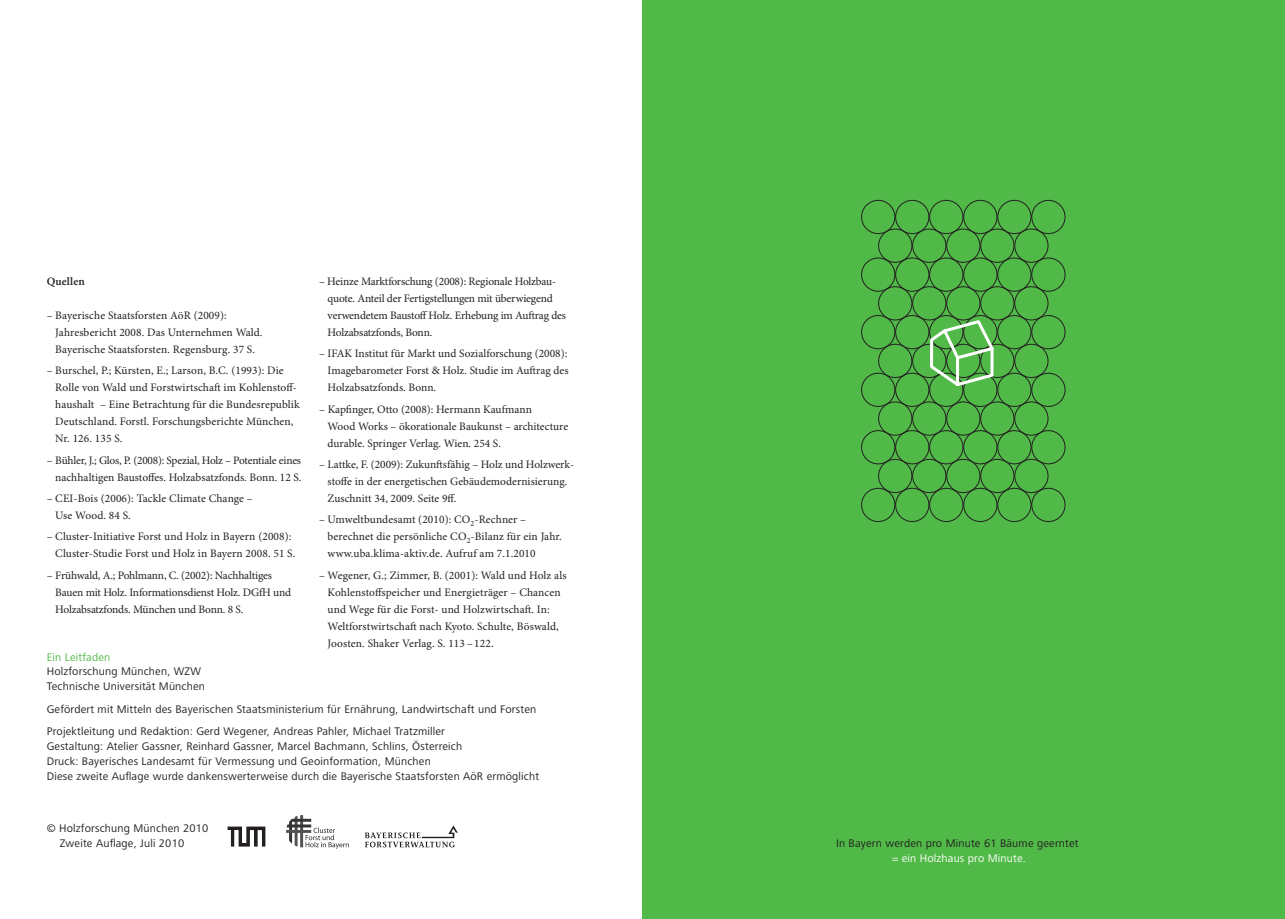
<style>
.page{position:relative;width:1285px;height:919px;background:#fff}
.page>*{position:absolute;margin:0;border:0;box-sizing:border-box;transform-origin:0 0}
.t1{font:11.4px/17px "Minion Pro";color:#231f20}
.t2{font:11.4px/14.9px "Frutiger Next LT";letter-spacing:.015em;color:#231f20}
.t3{font:11.4px "Frutiger Next LT";letter-spacing:.015em;color:#fff}
.t4{font:11.4px "Frutiger Next LT";letter-spacing:.015em;color:#51b948}
.t5{font:600 11.4px "Minion Pro";letter-spacing:.01em;color:#231f20}
</style>
<div class="page">
<img style="left:364px;top:825px;width:94px;height:23px">
<div style="left:642px;top:0;width:642px;height:918px;background:#51b948"></div>
<div style="left:861px;top:200px;width:34px;height:34px;border:1px solid #231f20;border-radius:50%"></div>
<div style="left:861px;top:315px;width:34px;height:34px;border:1px solid #231f20;border-radius:50%"></div>
<div style="left:861px;top:430px;width:34px;height:34px;border:1px solid #231f20;border-radius:50%"></div>
<div style="left:861px;top:257px;width:34px;height:34px;border:1px solid #231f20;border-radius:50%"></div>
<div style="left:861px;top:373px;width:34px;height:34px;border:1px solid #231f20;border-radius:50%"></div>
<div style="left:861px;top:488px;width:34px;height:34px;border:1px solid #231f20;border-radius:50%"></div>
<div style="left:878px;top:229px;width:34px;height:34px;border:1px solid #231f20;border-radius:50%"></div>
<div style="left:878px;top:344px;width:34px;height:34px;border:1px solid #231f20;border-radius:50%"></div>
<div style="left:878px;top:459px;width:34px;height:34px;border:1px solid #231f20;border-radius:50%"></div>
<div style="left:878px;top:286px;width:34px;height:34px;border:1px solid #231f20;border-radius:50%"></div>
<div style="left:878px;top:401px;width:34px;height:34px;border:1px solid #231f20;border-radius:50%"></div>
<div style="left:895px;top:200px;width:34px;height:34px;border:1px solid #231f20;border-radius:50%"></div>
<div style="left:895px;top:315px;width:34px;height:34px;border:1px solid #231f20;border-radius:50%"></div>
<div style="left:895px;top:430px;width:34px;height:34px;border:1px solid #231f20;border-radius:50%"></div>
<div style="left:895px;top:257px;width:34px;height:34px;border:1px solid #231f20;border-radius:50%"></div>
<div style="left:895px;top:373px;width:34px;height:34px;border:1px solid #231f20;border-radius:50%"></div>
<div style="left:895px;top:488px;width:34px;height:34px;border:1px solid #231f20;border-radius:50%"></div>
<div style="left:912px;top:229px;width:34px;height:34px;border:1px solid #231f20;border-radius:50%"></div>
<div style="left:912px;top:344px;width:34px;height:34px;border:1px solid #231f20;border-radius:50%"></div>
<div style="left:912px;top:459px;width:34px;height:34px;border:1px solid #231f20;border-radius:50%"></div>
<div style="left:912px;top:286px;width:34px;height:34px;border:1px solid #231f20;border-radius:50%"></div>
<div style="left:912px;top:401px;width:34px;height:34px;border:1px solid #231f20;border-radius:50%"></div>
<div style="left:929px;top:200px;width:34px;height:34px;border:1px solid #231f20;border-radius:50%"></div>
<div style="left:929px;top:315px;width:34px;height:34px;border:1px solid #231f20;border-radius:50%"></div>
<div style="left:929px;top:430px;width:34px;height:34px;border:1px solid #231f20;border-radius:50%"></div>
<div style="left:929px;top:257px;width:34px;height:34px;border:1px solid #231f20;border-radius:50%"></div>
<div style="left:929px;top:373px;width:34px;height:34px;border:1px solid #231f20;border-radius:50%"></div>
<div style="left:929px;top:488px;width:34px;height:34px;border:1px solid #231f20;border-radius:50%"></div>
<div style="left:946px;top:229px;width:34px;height:34px;border:1px solid #231f20;border-radius:50%"></div>
<div style="left:946px;top:459px;width:34px;height:34px;border:1px solid #231f20;border-radius:50%"></div>
<div style="left:946px;top:286px;width:34px;height:34px;border:1px solid #231f20;border-radius:50%"></div>
<div style="left:946px;top:401px;width:34px;height:34px;border:1px solid #231f20;border-radius:50%"></div>
<div style="left:963px;top:200px;width:34px;height:34px;border:1px solid #231f20;border-radius:50%"></div>
<div style="left:963px;top:315px;width:34px;height:34px;border:1px solid #231f20;border-radius:50%"></div>
<div style="left:963px;top:430px;width:34px;height:34px;border:1px solid #231f20;border-radius:50%"></div>
<div style="left:963px;top:257px;width:34px;height:34px;border:1px solid #231f20;border-radius:50%"></div>
<div style="left:963px;top:373px;width:34px;height:34px;border:1px solid #231f20;border-radius:50%"></div>
<div style="left:963px;top:488px;width:34px;height:34px;border:1px solid #231f20;border-radius:50%"></div>
<div style="left:980px;top:229px;width:34px;height:34px;border:1px solid #231f20;border-radius:50%"></div>
<div style="left:980px;top:344px;width:34px;height:34px;border:1px solid #231f20;border-radius:50%"></div>
<div style="left:980px;top:459px;width:34px;height:34px;border:1px solid #231f20;border-radius:50%"></div>
<div style="left:980px;top:286px;width:34px;height:34px;border:1px solid #231f20;border-radius:50%"></div>
<div style="left:980px;top:401px;width:34px;height:34px;border:1px solid #231f20;border-radius:50%"></div>
<div style="left:997px;top:200px;width:34px;height:34px;border:1px solid #231f20;border-radius:50%"></div>
<div style="left:997px;top:315px;width:34px;height:34px;border:1px solid #231f20;border-radius:50%"></div>
<div style="left:997px;top:430px;width:34px;height:34px;border:1px solid #231f20;border-radius:50%"></div>
<div style="left:997px;top:257px;width:34px;height:34px;border:1px solid #231f20;border-radius:50%"></div>
<div style="left:997px;top:373px;width:34px;height:34px;border:1px solid #231f20;border-radius:50%"></div>
<div style="left:997px;top:488px;width:34px;height:34px;border:1px solid #231f20;border-radius:50%"></div>
<div style="left:1014px;top:229px;width:34px;height:34px;border:1px solid #231f20;border-radius:50%"></div>
<div style="left:1014px;top:344px;width:34px;height:34px;border:1px solid #231f20;border-radius:50%"></div>
<div style="left:1014px;top:459px;width:34px;height:34px;border:1px solid #231f20;border-radius:50%"></div>
<div style="left:1014px;top:286px;width:34px;height:34px;border:1px solid #231f20;border-radius:50%"></div>
<div style="left:1014px;top:401px;width:34px;height:34px;border:1px solid #231f20;border-radius:50%"></div>
<div style="left:1031px;top:200px;width:34px;height:34px;border:1px solid #231f20;border-radius:50%"></div>
<div style="left:1031px;top:315px;width:34px;height:34px;border:1px solid #231f20;border-radius:50%"></div>
<div style="left:1031px;top:430px;width:34px;height:34px;border:1px solid #231f20;border-radius:50%"></div>
<div style="left:1031px;top:257px;width:34px;height:34px;border:1px solid #231f20;border-radius:50%"></div>
<div style="left:1031px;top:373px;width:34px;height:34px;border:1px solid #231f20;border-radius:50%"></div>
<div style="left:1031px;top:488px;width:34px;height:34px;border:1px solid #231f20;border-radius:50%"></div>
<svg style="left:927px;top:318px;width:68px;height:70px"></svg>
<img style="left:286px;top:815px;width:63px;height:34px">
<img style="left:227px;top:826px;width:39px;height:20px">
<p class="t5" style="left:47px;top:274px;width:39px">Quellen</p>
<p class="t1" style="left:55px;top:307px;width:209px;text-indent:-9px">– Bayerische Staatsforsten AöR (2009):<br>Jahresbericht 2008. Das Unternehmen Wald.<br>Bayerische Staatsforsten. Regensburg. 37 S.</p>
<p class="t1" style="left:55px;top:363px;width:246px;text-indent:-9px">– Burschel, P.; Kürsten, E.; Larson, B.C. (1993): Die Rolle von Wald und Forstwirtschaft im Kohlenstoff&shy;haushalt – Eine Betrachtung für die Bundesrepublik Deutschland. Forstl. Forschungsberichte München, Nr. 126. 135 S.</p>
<p class="t1" style="left:47px;top:452px;width:256px;text-align:right">– Bühler, J.; Glos, P. (2008): Spezial, Holz – Potentiale eines nachhaltigen Baustoffes. Holzabsatzfonds. Bonn. 12 S.</p>
<p class="t1" style="left:55px;top:490px;width:199px;text-indent:-9px">– CEI-Bois (2006): Tackle Climate Change –<br>Use Wood. 84 S.</p>
<p class="t1" style="left:55px;top:528px;width:241px;text-indent:-9px">– Cluster-Initiative Forst und Holz in Bayern (2008):<br>Cluster-Studie Forst und Holz in Bayern 2008. 51 S.</p>
<p class="t1" style="left:55px;top:567px;width:237px;text-indent:-9px">– Frühwald, A.; Pohlmann, C. (2002): Nachhaltiges<br>Bauen mit Holz. Informationsdienst Holz. DGfH und<br>Holzabsatzfonds. München und Bonn. 8 S.</p>
<p class="t1" style="left:327px;top:273px;width:240px;text-indent:-9px">– Heinze Marktforschung (2008): Regionale Holzbau&shy;quote. Anteil der Fertigstellungen mit überwiegend verwendetem Baustoff Holz. Erhebung im Auftrag des Holzabsatzfonds, Bonn.</p>
<p class="t1" style="left:327px;top:346px;width:242px;text-align:justify;text-indent:-9px">– IFAK Institut für Markt und Sozialforschung (2008):<br>Imagebarometer Forst &amp; Holz. Studie im Auftrag des Holzabsatzfonds. Bonn.</p>
<p class="t1" style="left:327px;top:401px;width:242px;text-indent:-9px">– Kapfinger, Otto (2008): Hermann Kaufmann<br>Wood Works – ökorationale Baukunst – architecture durable. Springer Verlag. Wien. 254 S.</p>
<p class="t1" style="left:327px;top:456px;width:248px;text-indent:-9px">– Lattke, F. (2009): Zukunftsfähig – Holz und Holzwerk&shy;stoffe in der energetischen Gebäudemodernisierung.<br>Zuschnitt 34, 2009. Seite 9ff.</p>
<p class="t1" style="left:327px;top:511px;width:236px;text-indent:-8px">– Umweltbundesamt (2010): CO<sub>2</sub>-Rechner – berechnet die persönliche CO<sub>2</sub>-Bilanz für ein Jahr. www.uba.klima-aktiv.de. Aufruf am 7.1.2010</p>
<p class="t1" style="left:327px;top:567px;width:240px;text-indent:-9px">– Wegener, G.; Zimmer, B. (2001): Wald und Holz als Kohlenstoffspeicher und Energieträger – Chancen und Wege für die Forst- und Holzwirtschaft. In:<br>Weltforstwirtschaft nach Kyoto. Schulte, Böswald, Joosten. Shaker Verlag. S. 113 – 122.</p>
<p class="t4" style="left:47px;top:650px;width:65px">Ein Leitfaden</p>
<p class="t2" style="left:47px;top:664px;width:160px">Holzforschung München, WZW<br>Technische Universität München</p>
<p class="t2" style="left:47px;top:697px;width:491px;line-height:22.4px">Gefördert mit Mitteln des Bayerischen Staatsministerium für Ernährung, Landwirtschaft und Forsten<br>Projektleitung und Redaktion: Gerd Wegener, Andreas Pahler, Michael Tratzmiller</p>
<p class="t2" style="left:47px;top:738px;width:494px">Gestaltung: Atelier Gassner, Reinhard Gassner, Marcel Bachmann, Schlins, Österreich<br>Druck: Bayerisches Landesamt für Vermessung und Geoinformation, München<br>Diese zweite Auflage wurde dankenswerterweise durch die Bayerische Staatsforsten AöR ermöglicht</p>
<p class="t2" style="left:60px;top:820px;width:150px;text-indent:-13px">© Holzforschung München 2010<br>Zweite Auflage, Juli 2010</p>
<p class="t2" style="left:835px;top:835px;width:244px">In Bayern werden pro Minute 61 Bäume geerntet</p>
<p class="t3" style="left:891px;top:851px;width:135px">= ein Holzhaus pro Minute.</p>
</div>
